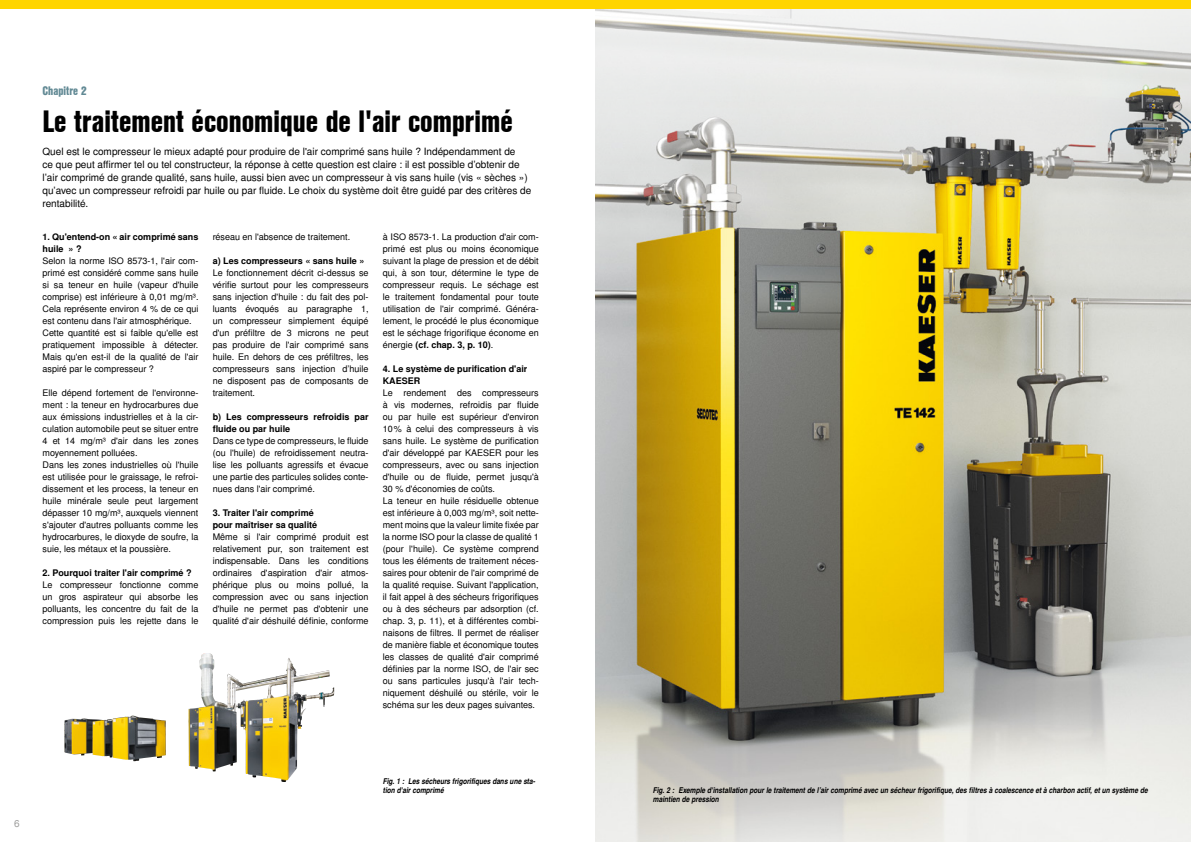
<style>
.page{position:relative;width:1191px;height:842px;background:#fff}
.page>*{position:absolute;margin:0;border:0;box-sizing:border-box;transform-origin:0 0}
.Kapitel_Headline{font:30px "Nimbus San L Bla Con";color:#000}
.Kapitel_Nummerierung{font:12px "Nimbus San L Bla Con";color:#618994}
.Kapitel_Vorspann{font:10px/13px "Nimbus San L";color:#000}
.t1{font:10px "Nimbus San L";color:#9d9d9c}
.Kapitel_Fließtext{font:9px/12px "Nimbus San L";color:#000;text-align:justify}
.Kapitel_Fließtext-2{font:700 9px/12px "Nimbus San L";color:#000}
.Kapitel_Bildbeschrei{font:8px/9px "Nimbus San L Bol Con Ita";color:#000}
.s1{font-weight:700}
</style>
<div class="page">
<img style="left:188px;top:653px;width:56px;height:118px">
<img style="left:595px;top:9px;width:596px;height:833px">
<div style="left:0;top:0;width:1191px;height:9px;background:#ffd500"></div>
<p class="Kapitel_Nummerierung" style="left:43px;top:82px;width:46px">Chapitre 2</p>
<p class="Kapitel_Headline" style="left:43px;top:99px;width:472px">Le traitement économique de l'air comprimé</p>
<p class="Kapitel_Vorspann" style="left:43px;top:145px;width:490px">Quel est le compresseur le mieux adapté pour produire de l'air comprimé sans huile ? Indépendamment de<br>ce que peut affirmer tel ou tel constructeur, la réponse à cette question est claire : il est possible d’obtenir de l’air comprimé de grande qualité, sans huile, aussi bien avec un compresseur à vis sans huile (vis « sèches ») qu’avec un compresseur refroidi par huile ou par fluide. Le choix du système doit être guidé par des critères de rentabilité.</p>
<p class="Kapitel_Fließtext" style="left:213px;top:231px;width:139px">réseau en l'absence de traitement.</p>
<p class="Kapitel_Fließtext-2" style="left:213px;top:255px;width:153px">a) Les compresseurs « sans huile »</p>
<p class="Kapitel_Fließtext" style="left:213px;top:267px;width:157px">Le fonctionnement décrit ci-dessus se vérifie surtout pour les compresseurs sans injection d'huile : du fait des pol&shy;luants évoqués au paragraphe 1, un compresseur simplement équipé d'un préfiltre de 3 microns ne peut pas produire de l'air comprimé sans huile. En dehors de ces préfiltres, les compresseurs sans injection d’huile ne disposent pas de composants de traitement.</p>
<p class="Kapitel_Fließtext-2" style="left:213px;top:411px;width:157px">b) Les compresseurs refroidis par fluide ou par huile</p>
<p class="Kapitel_Fließtext" style="left:213px;top:435px;width:157px">Dans ce type de compresseurs, le fluide (ou l'huile) de refroidissement neutra&shy;lise les polluants agressifs et évacue une partie des particules solides conte&shy;nues dans l'air comprimé.</p>
<p class="Kapitel_Fließtext-2" style="left:213px;top:507px;width:103px">3. Traiter l'air comprimé</p>
<p class="Kapitel_Fließtext-2" style="left:213px;top:519px;width:106px">pour maîtriser sa qualité</p>
<p class="Kapitel_Fließtext" style="left:213px;top:531px;width:157px">Même si l'air comprimé produit est relativement pur, son traitement est indispensable. Dans les conditions ordinaires d'aspiration d'air atmos&shy;phérique plus ou moins pollué, la compression avec ou sans injection d'huile ne permet pas d'obtenir une qualité d'air déshuilé définie, conforme</p>
<p class="Kapitel_Fließtext-2" style="left:43px;top:231px;width:157px">1. Qu'entend-on « air comprimé sans huile » ?</p>
<p class="Kapitel_Fließtext" style="left:43px;top:255px;width:157px">Selon la norme ISO 8573-1, l'air com&shy;primé est considéré comme sans huile si sa teneur en huile (vapeur d'huile comprise) est inférieure à 0,01 mg/m³.<br>Cela représente environ 4 % de ce qui est contenu dans l'air atmosphérique.</p>
<p class="Kapitel_Fließtext" style="left:43px;top:327px;width:157px">Cette quantité est si faible qu'elle est pratiquement impossible à détecter.<br>Mais qu'en est-il de la qualité de l'air aspiré par le compresseur ?</p>
<p class="Kapitel_Fließtext" style="left:43px;top:387px;width:157px">Elle dépend fortement de l'environne&shy;ment : la teneur en hydrocarbures due aux émissions industrielles et à la cir&shy;culation automobile peut se situer entre 4 et 14 mg/m³ d'air dans les zones moyennement polluées.</p>
<p class="Kapitel_Fließtext" style="left:43px;top:459px;width:157px">Dans les zones industrielles où l'huile est utilisée pour le graissage, le refroi&shy;dissement et les process, la teneur en huile minérale seule peut largement dépasser 10 mg/m³, auxquels viennent s'ajouter d'autres polluants comme les hydrocarbures, le dioxyde de soufre, la suie, les métaux et la poussière.</p>
<p class="Kapitel_Fließtext-2" style="left:43px;top:567px;width:151px">2. Pourquoi traiter l'air comprimé ?</p>
<p class="Kapitel_Fließtext" style="left:43px;top:579px;width:157px">Le compresseur fonctionne comme un gros aspirateur qui absorbe les polluants, les concentre du fait de la compression puis les rejette dans le</p>
<p class="Kapitel_Fließtext" style="left:383px;top:231px;width:157px">à ISO 8573-1. La production d'air com&shy;primé est plus ou moins économique suivant la plage de pression et de débit qui, à son tour, détermine le type de compresseur requis. Le séchage est le traitement fondamental pour toute utilisation de l'air comprimé. Généra&shy;lement, le procédé le plus économique est le séchage frigorifique économe en énergie <span class="s1">(cf. chap. 3, p. 10)</span>.</p>
<p class="Kapitel_Fließtext-2" style="left:383px;top:363px;width:146px">4. Le système de purification d'air<br>KAESER</p>
<p class="Kapitel_Fließtext" style="left:383px;top:387px;width:157px">Le rendement des compresseurs à vis modernes, refroidis par fluide ou par huile est supérieur d'environ 10% à celui des compresseurs à vis sans huile. Le système de purification d'air développé par KAESER pour les compresseurs, avec ou sans injection d'huile ou de fluide, permet jusqu'à 30 % d'économies de coûts.</p>
<p class="Kapitel_Fließtext" style="left:383px;top:495px;width:157px">La teneur en huile résiduelle obtenue est inférieure à 0,003 mg/m³, soit nette&shy;ment moins que la valeur limite fixée par la norme ISO pour la classe de qualité 1 (pour l'huile). Ce système comprend tous les éléments de traitement néces&shy;saires pour obtenir de l'air comprimé de la qualité requise. Suivant l'application, il fait appel à des sécheurs frigorifiques ou à des sécheurs par adsorption (cf. chap. 3, p. 11), et à différentes combi&shy;naisons de filtres. Il permet de réaliser de manière fiable et économique toutes les classes de qualité d'air comprimé définies par la norme ISO, de l'air sec ou sans particules jusqu'à l'air tech&shy;niquement déshuilé ou stérile, voir le schéma sur les deux pages suivantes.</p>
<p class="t1" style="left:14px;top:817px;width:7px">6</p>
<p class="Kapitel_Bildbeschrei" style="left:383px;top:776px;width:154px">Fig. 1 : Les sécheurs frigorifiques dans une sta&shy;tion d'air comprimé</p>
<p class="Kapitel_Bildbeschrei" style="left:653px;top:786px;width:496px">Fig. 2 : Exemple d'installation pour le traitement de l’air comprimé avec un sécheur frigorifique, des filtres à coalescence et à charbon actif, et un système de maintien de pression</p>
</div>
